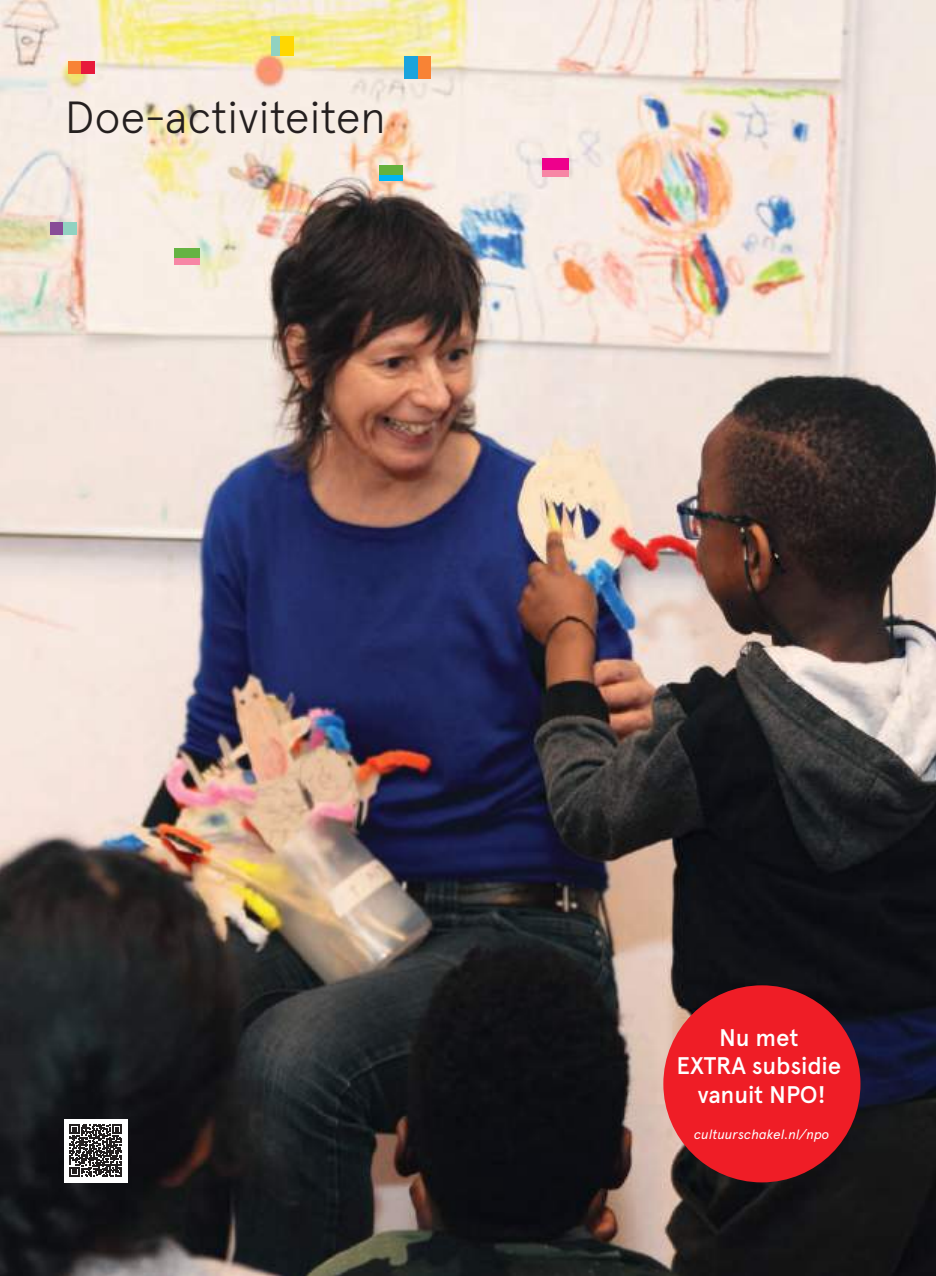
<style>
.page{position:relative;width:936px;height:1276px;background:#fff}
.page>*{position:absolute;margin:0;border:0;box-sizing:border-box;transform-origin:0 0}
.t1{font:300 45px "Apercu";letter-spacing:-.015em;color:#241f1f}
.t2{font:500 24px/28.8px "Apercu";letter-spacing:-.01em;color:#fff;text-align:center}
.t3{font:italic 13.35px "Apercu";letter-spacing:-.01em;color:#fff}
</style>
<div class="page">
<img style="left:0;top:0;width:935px;height:1276px">
<div style="left:379px;top:166px;width:24px;height:15px;background:#65b13c"></div>
<div style="left:379px;top:175px;width:24px;height:6px;background:#00b5f1"></div>
<div style="left:272px;top:36px;width:17px;height:20px;background:#91d2c1"></div>
<div style="left:280px;top:36px;width:14px;height:20px;background:#ffd700"></div>
<div style="left:174px;top:248px;width:26px;height:17px;background:#66b343"></div>
<div style="left:174px;top:259px;width:26px;height:6px;background:#f786a5"></div>
<div style="left:50px;top:222px;width:27px;height:13px;background:#884c97"></div>
<div style="left:64px;top:222px;width:13px;height:13px;background:#91d2c1"></div>
<div style="left:542px;top:159px;width:27px;height:18px;background:#ee008c"></div>
<div style="left:542px;top:170px;width:27px;height:7px;background:#f786a5"></div>
<div style="left:404px;top:56px;width:27px;height:22px;background:#f88335"></div>
<div style="left:404px;top:56px;width:13px;height:22px;background:#1ba4dd"></div>
<div style="left:68px;top:61px;width:27px;height:13px;background:#f88335"></div>
<div style="left:81px;top:61px;width:14px;height:13px;background:#e71a3c"></div>
<div style="left:64px;top:1118px;width:64px;height:64px;background:#fff"></div>
<svg style="left:69px;top:1124px;width:53px;height:52px"></svg>
<div style="left:663px;top:985px;width:197px;height:197px;background:#ef1d26;border-radius:50%"></div>
<h1 class="t1" style="left:65px;top:90px;width:323px">Doe-activiteiten</h1>
<p class="t2" style="left:676px;top:1022px;width:166px">Nu met<br>EXTRA subsidie vanuit NPO!</p>
<p class="t3" style="left:694px;top:1126px;width:137px">cultuurschakel.nl/npo</p>
</div>
